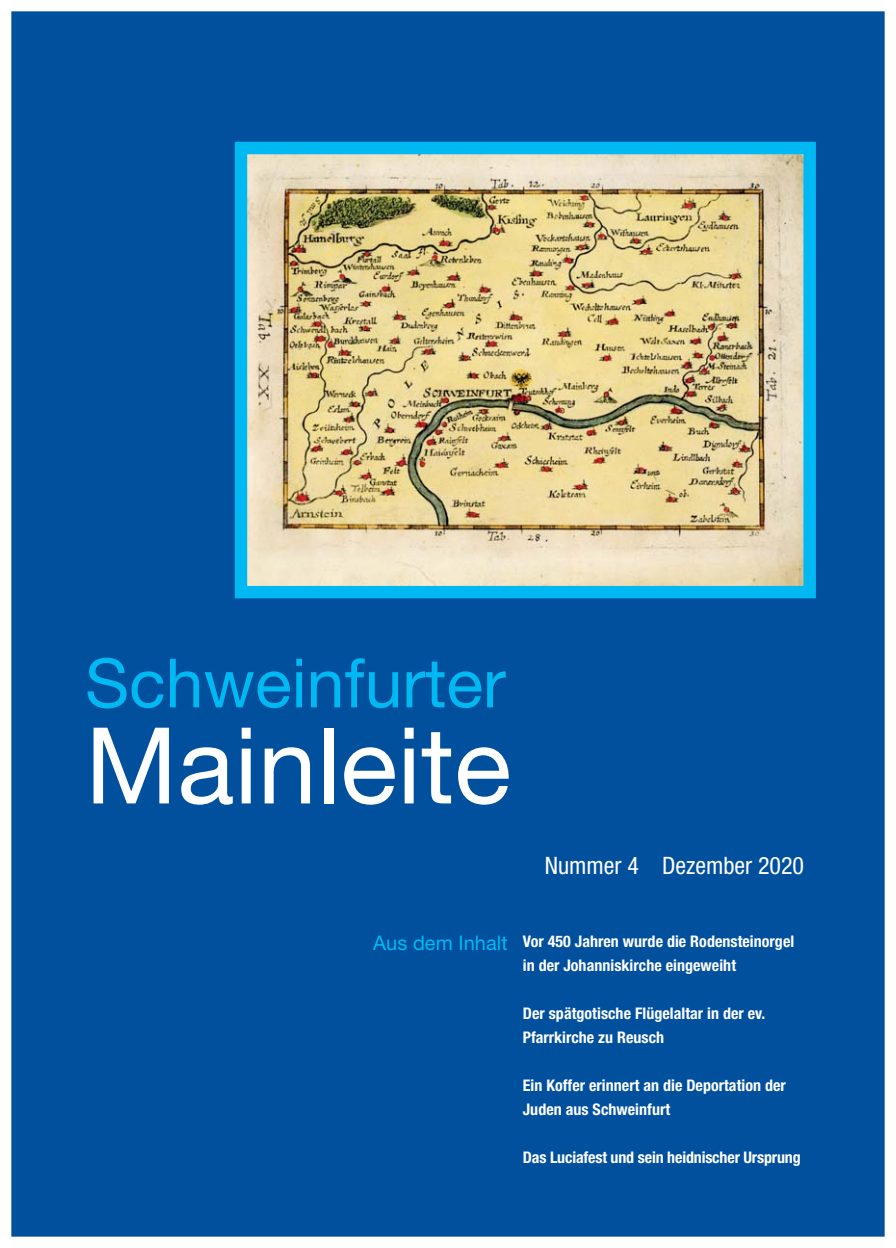
<style>
.page{position:relative;width:896px;height:1248px;background:#fff}
.page>*{position:absolute;margin:0;border:0;box-sizing:border-box;transform-origin:0 0}
.t1{font:106px "Helvetica Neue LT Std";color:#fff}
.t2{font:68px "Helvetica Neue LT Std";color:#00b9f2}
.t3{font:condensed 24px "Helvetica Neue LT Std";color:#fff}
.t4{font:20px "Helvetica Neue LT Std";letter-spacing:.005em;color:#00b9f2}
.t5{font:700 condensed 16px/24px "Helvetica Neue LT Std";letter-spacing:.005em;color:#fff}
</style>
<div class="page">
<div style="left:12px;top:12px;width:871px;height:1223px;background:#00509e"></div>
<img style="left:248px;top:155px;width:555px;height:430px">
<div style="left:235px;top:142px;width:581px;height:456px;border:12px solid #00b9f2"></div>
<h2 class="t2" style="left:85px;top:659px;width:422px">Schweinfurter</h2>
<h1 class="t1" style="left:85px;top:727px;width:428px">Mainleite</h1>
<h3 class="t3" style="left:545px;top:856px;width:261px">Nummer 4 Dezember 2020</h3>
<p class="t4" style="left:373px;top:935px;width:136px">Aus dem Inhalt</p>
<p class="t5" style="left:523px;top:930px;width:273px">Vor 450 Jahren wurde die Rodensteinorgel in der Johanniskirche eingeweiht</p>
<p class="t5" style="left:523px;top:1002px;width:244px">Der spätgotische Flügelaltar in der ev.<br>Pfarrkirche zu Reusch</p>
<p class="t5" style="left:523px;top:1074px;width:264px">Ein Koffer erinnert an die Deportation der<br>Juden aus Schweinfurt</p>
<p class="t5" style="left:523px;top:1146px;width:279px">Das Luciafest und sein heidnischer Ursprung</p>
</div>
